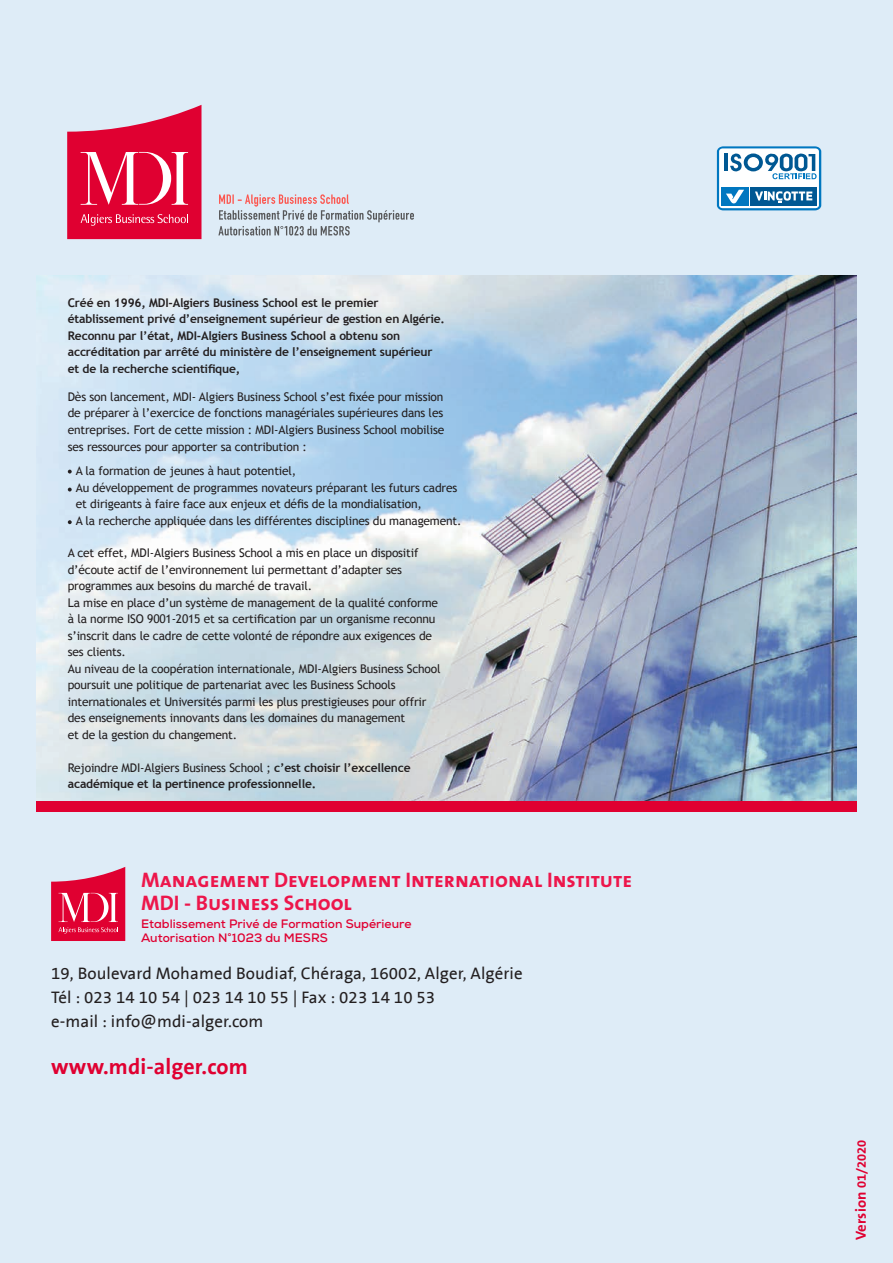
<style>
.page{position:relative;width:893px;height:1263px;background:#deecf7}
.page>*{position:absolute;margin:0;border:0;box-sizing:border-box;transform-origin:0 0}
.t1{font:700 21.9px "The Sans B7";letter-spacing:.005em;color:#e00031}
.t2{font:21.15px/23.2px "The Sans Bold Caps";color:#ed164b}
.t3{font:16.95px/24px "The Sans B5 Plain";letter-spacing:.005em;color:#231f20}
.t4{font:700 14.7px "The Sans B7";letter-spacing:.005em;color:#e00031}
.t5{font:700 12.15px/14.7px "Nexa";letter-spacing:.005em;color:#e00031}
.t6{font:12px/16.5px "Trebuchet MS";letter-spacing:-.015em;color:#231f20}
.t7{font:700 12px/16.5px "Trebuchet MS";letter-spacing:-.015em;color:#231f20}
.s1{font-weight:400}
.s2{font-size:12.75px}
</style>
<div class="page">
<img style="left:36px;top:275px;width:821px;height:526px">
<svg style="left:68px;top:470px;width:4px;height:3px"></svg>
<svg style="left:68px;top:488px;width:4px;height:3px"></svg>
<svg style="left:68px;top:520px;width:4px;height:4px"></svg>
<svg style="left:218px;top:194px;width:196px;height:41px"></svg>
<svg style="left:67px;top:105px;width:134px;height:134px;background:#e23b61"></svg>
<div style="left:36px;top:801px;width:821px;height:11px;background:#e00031"></div>
<svg style="left:51px;top:867px;width:74px;height:74px;background:#e23a61"></svg>
<svg style="left:717px;top:146px;width:104px;height:64px;background:#8bb8d6"></svg>
<p class="t7" style="left:68px;top:294px;width:379px">Créé en 1996, MDI-Algiers Business School est le premier établissement privé d’enseignement supérieur de gestion en Algérie.<br>Reconnu par l’état, MDI-Algiers Business School a obtenu son accréditation par arrêté du ministère de l’enseignement supérieur et de la recherche scientifique,</p>
<p class="t6" style="left:68px;top:389px;width:378px;text-align:justify">Dès son lancement, MDI- Algiers Business School s’est fixée pour mission de préparer à l’exercice de fonctions managériales supérieures dans les entreprises. Fort de cette mission : MDI-Algiers Business School mobilise ses ressources pour apporter sa contribution :</p>
<p class="t6" style="left:76px;top:463px;width:387px">A la formation de jeunes à haut potentiel,<br>Au développement de programmes novateurs préparant les futurs cadres et dirigeants à faire face aux enjeux et défis de la mondialisation,<br>A la recherche appliquée dans les différentes disciplines du management.</p>
<p class="t6" style="left:68px;top:545px;width:374px">A cet effet, MDI-Algiers Business School a mis en place un dispositif d’écoute actif de l’environnement lui permettant d’adapter ses programmes aux besoins du marché de travail.<br>La mise en place d’un système de management de la qualité conforme à la norme ISO 9001-2015 et sa certification par un organisme reconnu s’inscrit dans le cadre de cette volonté de répondre aux exigences de ses clients.<br>Au niveau de la coopération internationale, MDI-Algiers Business School poursuit une politique de partenariat avec les Business Schools internationales et Universités parmi les plus prestigieuses pour offrir des enseignements innovants dans les domaines du management<br>et de la gestion du changement.</p>
<p class="t7" style="left:68px;top:759px;width:344px"><span class="s1">Rejoindre MDI-Algiers Business School ;</span> c’est choisir l’excellence académique et la pertinence professionnelle.</p>
<h2 class="t2" style="left:141px;top:867px;width:492px">Management Development International Institute<br>MDI - Business School</h2>
<p class="t5" style="left:141px;top:916px;width:272px">Etablissement Privé de Formation Supérieure<br>Autorisation N°1023 du MESRS</p>
<h3 class="t3" style="left:51px;top:962px;width:473px">19, Boulevard Mohamed Boudiaf, Chéraga, 16002, Alger, Algérie<br>Tél : 023 14 10 54 | 023 14 10 55 | Fax : 023 14 10 53<br>e-mail : info@mdi-alger.com</h3>
<h1 class="t1" style="left:51px;top:1055px;width:198px">www.mdi-alger.com</h1>
<p class="t4" style="left:853px;top:1240px;width:102px;rotate:-90deg">Version <span class="s2">01/2020</span></p>
</div>
